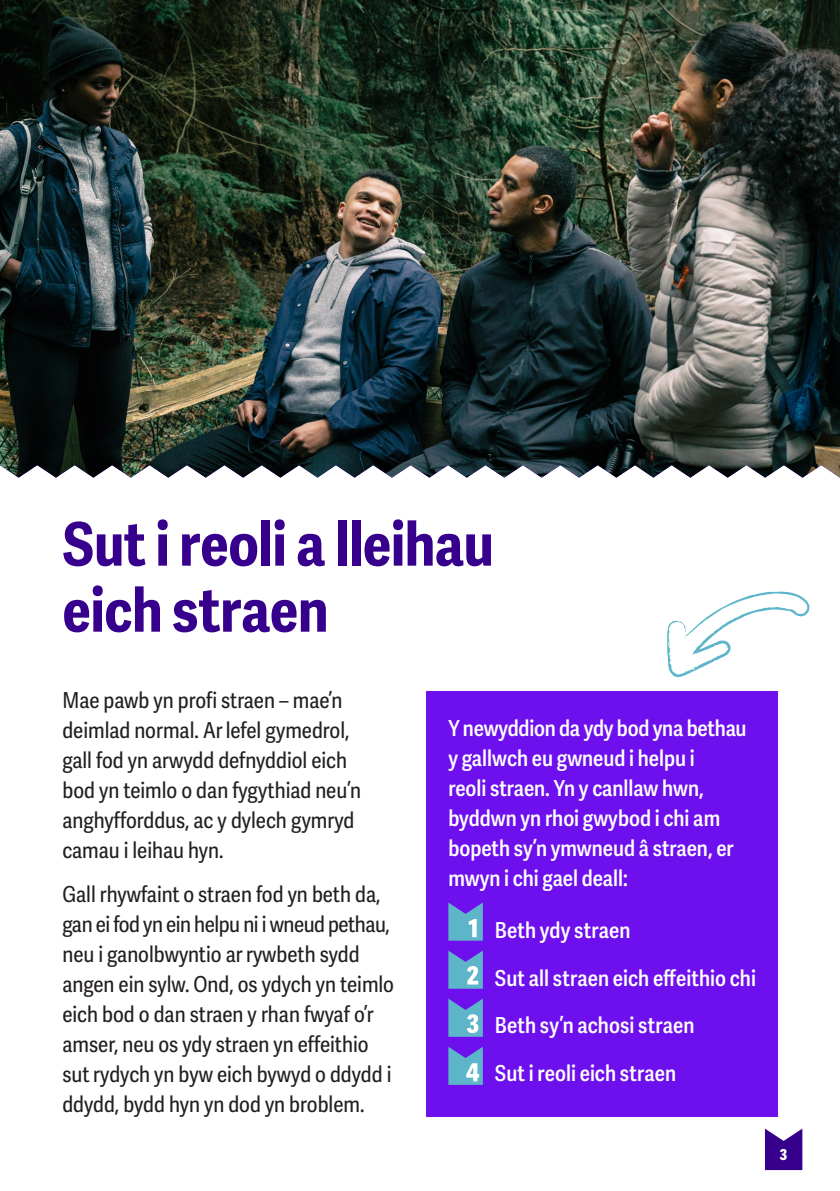
<style>
.page{position:relative;width:840px;height:1191px;background:#fff}
.page>*{position:absolute;margin:0;border:0;box-sizing:border-box;transform-origin:0 0}
.t1{font:700 60px/66px "Adelle Sans Cnd";letter-spacing:-.005em;color:#36008d}
.t2{font:22px/30px "Adelle Sans Cnd";color:#231f20}
.t3{font:600 22px/30px "Adelle Sans Cnd";color:#fff}
.t4{font:800 15px "Adelle Sans Cnd";color:#fff}
</style>
<div class="page">
<svg style="left:765px;top:1128px;width:36px;height:42px"></svg>
<div style="left:425px;top:691px;width:352px;height:425px;background:#6e0fee"></div>
<svg style="left:448px;top:902px;width:34px;height:38px"></svg>
<svg style="left:448px;top:950px;width:34px;height:38px"></svg>
<svg style="left:448px;top:998px;width:34px;height:38px"></svg>
<svg style="left:448px;top:1047px;width:34px;height:37px"></svg>
<svg style="left:667px;top:591px;width:142px;height:86px"></svg>
<img style="left:0;top:0;width:839px;height:477px">
<h1 class="t1" style="left:62px;top:513px;width:432px">Sut i reoli a lleihau eich straen</h1>
<p class="t2" style="left:62px;top:686px;width:300px">Mae pawb yn profi straen – mae’n deimlad normal. Ar lefel gymedrol, gall fod yn arwydd defnyddiol eich bod yn teimlo o dan fygythiad neu’n anghyfforddus, ac y dylech gymryd camau i leihau hyn.</p>
<p class="t2" style="left:62px;top:880px;width:333px">Gall rhywfaint o straen fod yn beth da, gan ei fod yn ein helpu ni i wneud pethau, neu i ganolbwyntio ar rywbeth sydd angen ein sylw. Ond, os ydych yn teimlo eich bod o dan straen y rhan fwyaf o’r amser, neu os ydy straen yn effeithio sut rydych yn byw eich bywyd o ddydd i ddydd, bydd hyn yn dod yn broblem.</p>
<p class="t3" style="left:448px;top:714px;width:299px">Y newyddion da ydy bod yna bethau y gallwch eu gwneud i helpu i<br>reoli straen. Yn y canllaw hwn, byddwn yn rhoi gwybod i chi am bopeth sy’n ymwneud â straen, er mwyn i chi gael deall:</p>
<p class="t3" style="left:494px;top:907px;width:262px;line-height:47.6px">Beth ydy straen<br>Sut all straen eich effeithio chi<br>Beth sy’n achosi straen<br>Sut i reoli eich straen</p>
<p class="t4" style="left:779px;top:1145px;width:9px">3</p>
</div>
